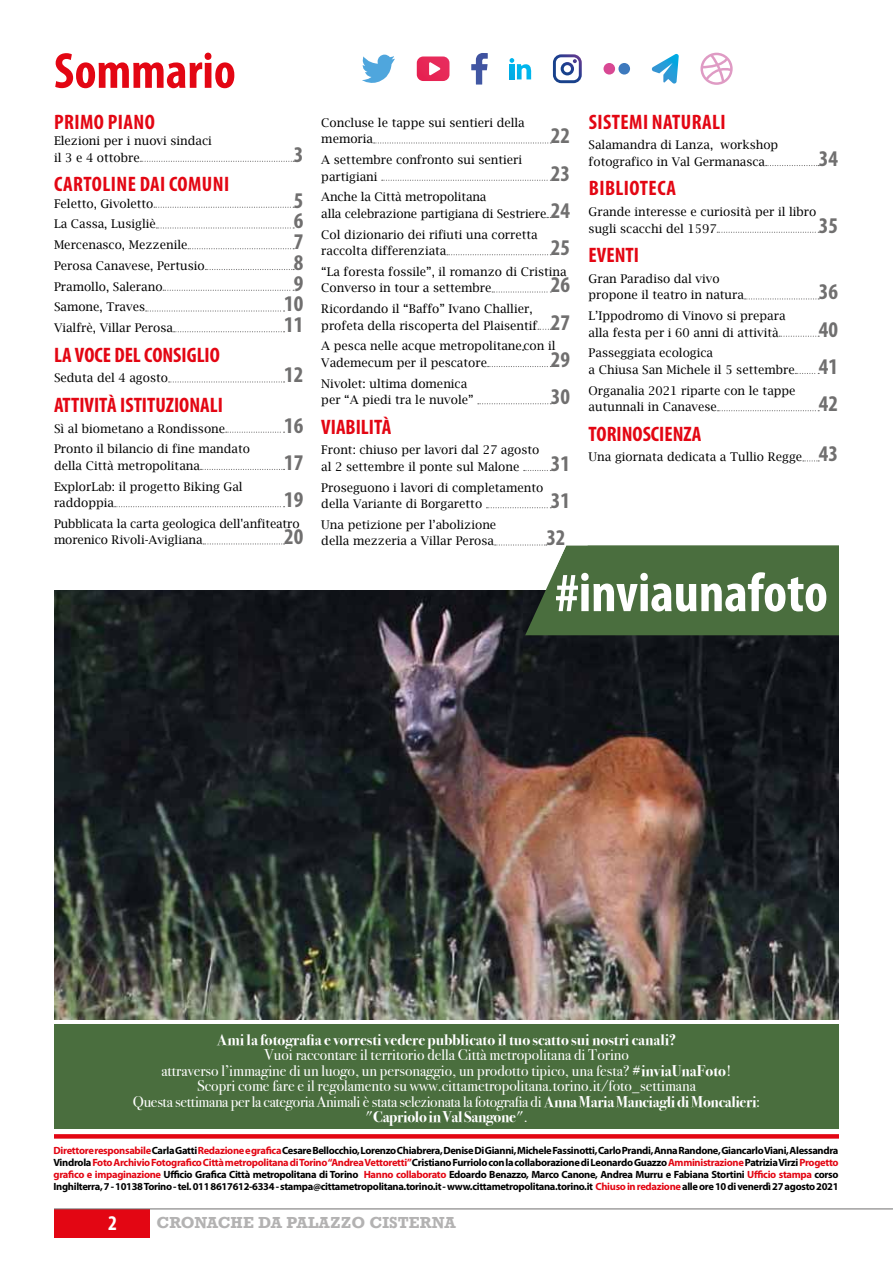
<style>
.page{position:relative;width:893px;height:1263px;background:#fff}
.page>*{position:absolute;margin:0;border:0;box-sizing:border-box;transform-origin:0 0}
.t1{font:700 condensed 55.5px "Myriad Pro";color:#fff}
.t2{font:700 condensed 51px "Myriad Pro";color:#e30613}
.t3{font:700 condensed 22.5px "Myriad Pro";color:#706f6f}
.t4{font:700 condensed 21px "Myriad Pro";color:#e30613}
.t5{font:700 condensed 21px "Myriad Pro";letter-spacing:.02em;color:#e30613}
.t6{font:700 condensed 21px "Myriad Pro";color:#fff}
.t7{font:15.45px/15.5px "Bodoni Svty Two ITCTT";color:#fff;text-align:center}
.t8{font:700 15.45px "Bodoni Svty Two ITCTT";color:#fff}
.t9{font:700 15px "Rockwell";letter-spacing:.01em;color:#b3b2b2}
.t10{font:12px/16.5px "Lucida Bright";color:#000}
.t11{font:700 10.5px/12px "Myriad Pro";letter-spacing:-.03em;color:#000;text-align:justify}
.s1{font-family:"Myriad Pro";font-weight:700;font-stretch:condensed;font-size:22.5px;color:#706f6f}
.s2{font-weight:700}
.s3{color:#e30613}
</style>
<div class="page">
<div style="left:54px;top:1209px;width:96px;height:28px;background:#e30613"></div>
<hr style="left:54px;top:1209px;width:839px;height:1px;background:#706f6f">
<div style="left:54px;top:1134px;width:785px;height:5px;background:#e30613"></div>
<svg style="left:362px;top:55px;width:33px;height:28px"></svg>
<svg style="left:553px;top:54px;width:29px;height:29px"></svg>
<svg style="left:417px;top:56px;width:32px;height:25px"></svg>
<svg style="left:509px;top:58px;width:23px;height:21px"></svg>
<svg style="left:471px;top:53px;width:17px;height:32px"></svg>
<svg style="left:700px;top:53px;width:33px;height:32px"></svg>
<svg style="left:651px;top:54px;width:28px;height:30px"></svg>
<div style="left:603px;top:63px;width:12px;height:12px;background:#d84893;border-radius:50%"></div>
<div style="left:618px;top:63px;width:12px;height:12px;background:#3d79bd;border-radius:50%"></div>
<img style="left:54px;top:590px;width:785px;height:429px">
<div style="left:54px;top:1024px;width:785px;height:104px;background:#4a6e3e"></div>
<svg style="left:140px;top:161px;width:154px;height:1px"></svg>
<svg style="left:154px;top:207px;width:140px;height:1px"></svg>
<svg style="left:156px;top:227px;width:138px;height:2px"></svg>
<svg style="left:188px;top:248px;width:106px;height:1px"></svg>
<svg style="left:205px;top:269px;width:89px;height:1px"></svg>
<svg style="left:163px;top:290px;width:131px;height:1px"></svg>
<svg style="left:146px;top:310px;width:139px;height:2px"></svg>
<svg style="left:174px;top:331px;width:111px;height:1px"></svg>
<svg style="left:169px;top:381px;width:116px;height:1px"></svg>
<svg style="left:226px;top:432px;width:59px;height:1px"></svg>
<svg style="left:201px;top:469px;width:84px;height:1px"></svg>
<svg style="left:115px;top:506px;width:170px;height:1px"></svg>
<svg style="left:203px;top:543px;width:82px;height:1px"></svg>
<svg style="left:374px;top:142px;width:177px;height:2px"></svg>
<svg style="left:382px;top:180px;width:169px;height:1px"></svg>
<svg style="left:447px;top:254px;width:104px;height:1px"></svg>
<svg style="left:492px;top:291px;width:59px;height:2px"></svg>
<svg style="left:488px;top:366px;width:63px;height:1px"></svg>
<svg style="left:478px;top:403px;width:73px;height:1px"></svg>
<svg style="left:524px;top:470px;width:27px;height:1px"></svg>
<svg style="left:486px;top:507px;width:65px;height:1px"></svg>
<svg style="left:766px;top:165px;width:53px;height:1px"></svg>
<svg style="left:717px;top:232px;width:102px;height:1px"></svg>
<svg style="left:745px;top:298px;width:74px;height:1px"></svg>
<svg style="left:779px;top:336px;width:40px;height:1px"></svg>
<svg style="left:795px;top:373px;width:24px;height:1px"></svg>
<svg style="left:718px;top:410px;width:101px;height:1px"></svg>
<svg style="left:803px;top:460px;width:16px;height:1px"></svg>
<svg style="left:495px;top:544px;width:344px;height:91px;background:#59774f"></svg>
<h2 class="t2" style="left:54px;top:39px;width:183px">Sommario</h2>
<h3 class="t5" style="left:54px;top:109px;width:102px">PRIMO PIANO</h3>
<p class="t10" style="left:54px;top:133px;width:159px">Elezioni per i nuovi sindaci il 3 e 4 ottobre</p>
<h3 class="t3" style="left:294px;top:140px;width:11px">3</h3>
<h3 class="t5" style="left:54px;top:171px;width:177px">CARTOLINE DAI COMUNI</h3>
<p class="t10" style="left:54px;top:195px;width:101px">Feletto, Givoletto</p>
<h3 class="t3" style="left:294px;top:186px;width:11px">5</h3>
<p class="t10" style="left:54px;top:216px;width:103px">La Cassa, Lusigliè</p>
<h3 class="t3" style="left:294px;top:207px;width:11px">6</h3>
<p class="t10" style="left:54px;top:237px;width:135px">Mercenasco, Mezzenile</p>
<h3 class="t3" style="left:294px;top:228px;width:11px">7</h3>
<p class="t10" style="left:54px;top:257px;width:152px">Perosa Canavese, Pertusio</p>
<h3 class="t3" style="left:294px;top:248px;width:11px">8</h3>
<p class="t10" style="left:54px;top:278px;width:110px">Pramollo, Salerano</p>
<h3 class="t3" style="left:294px;top:269px;width:11px">9</h3>
<p class="t10" style="left:54px;top:299px;width:93px">Samone, Traves</p>
<h3 class="t3" style="left:284px;top:290px;width:21px">10</h3>
<p class="t10" style="left:54px;top:320px;width:121px">Vialfrè, Villar Perosa</p>
<h3 class="t3" style="left:284px;top:311px;width:21px">11</h3>
<h3 class="t4" style="left:54px;top:341px;width:167px">LA VOCE DEL CONSIGLIO</h3>
<p class="t10" style="left:54px;top:370px;width:116px">Seduta del 4 agosto</p>
<h3 class="t3" style="left:284px;top:361px;width:21px">12</h3>
<h3 class="t4" style="left:54px;top:392px;width:170px">ATTIVITÀ ISTITUZIONALI</h3>
<p class="t10" style="left:54px;top:420px;width:173px">Sì al biometano a Rondissone</p>
<h3 class="t3" style="left:284px;top:411px;width:21px">16</h3>
<p class="t10" style="left:54px;top:441px;width:197px">Pronto il bilancio di fine mandato della Città metropolitana</p>
<h3 class="t3" style="left:284px;top:448px;width:21px">17</h3>
<p class="t10" style="left:54px;top:478px;width:190px">ExplorLab: il progetto Biking Gal raddoppia</p>
<h3 class="t3" style="left:284px;top:485px;width:21px">19</h3>
<p class="t10" style="left:54px;top:515px;width:247px">Pubblicata la carta geologica dell'anfiteatro morenico Rivoli-Avigliana</p>
<h3 class="t3" style="left:284px;top:523px;width:21px">20</h3>
<p class="t10" style="left:321px;top:114px;width:205px">Concluse le tappe sui sentieri della memoria</p>
<h3 class="t3" style="left:551px;top:122px;width:21px">22</h3>
<p class="t10" style="left:321px;top:152px;width:202px">A settembre confronto sui sentieri partigiani</p>
<h3 class="t3" style="left:551px;top:159px;width:21px">23</h3>
<p class="t10" style="left:321px;top:189px;width:250px">Anche la Città metropolitana<br>alla celebrazione partigiana di Sestriere <span class="s1">24</span></p>
<p class="t10" style="left:321px;top:226px;width:218px">Col dizionario dei rifiuti una corretta raccolta differenziata</p>
<h3 class="t3" style="left:551px;top:234px;width:21px">25</h3>
<p class="t10" style="left:321px;top:263px;width:247px">“La foresta fossile”, il romanzo di Cristina<br>Converso in tour a settembre</p>
<h3 class="t3" style="left:551px;top:271px;width:21px">26</h3>
<p class="t10" style="left:321px;top:301px;width:250px">Ricordando il “Baffo” Ivano Challier, profeta della riscoperta del Plaisentif <span class="s1">27</span></p>
<p class="t10" style="left:321px;top:338px;width:236px">A pesca nelle acque metropolitane con il<br>Vademecum per il pescatore</p>
<h3 class="t3" style="left:551px;top:345px;width:21px">29</h3>
<p class="t10" style="left:321px;top:375px;width:154px">Nivolet: ultima domenica per “A piedi tra le nuvole”</p>
<h3 class="t3" style="left:551px;top:383px;width:21px">30</h3>
<h3 class="t4" style="left:321px;top:413px;width:72px">VIABILITÀ</h3>
<p class="t10" style="left:321px;top:442px;width:220px">Front: chiuso per lavori dal 27 agosto al 2 settembre il ponte sul Malone</p>
<h3 class="t3" style="left:551px;top:449px;width:21px">31</h3>
<p class="t10" style="left:321px;top:479px;width:223px">Proseguono i lavori di completamento della Variante di Borgaretto</p>
<h3 class="t3" style="left:551px;top:487px;width:21px">31</h3>
<p class="t10" style="left:321px;top:516px;width:176px">Una petizione per l’abolizione della mezzeria a Villar Perosa</p>
<h3 class="t3" style="left:546px;top:524px;width:21px">32</h3>
<h3 class="t5" style="left:589px;top:109px;width:138px">SISTEMI NATURALI</h3>
<p class="t10" style="left:589px;top:137px;width:191px">Salamandra di Lanza, workshop fotografico in Val Germanasca</p>
<h3 class="t3" style="left:819px;top:144px;width:21px">34</h3>
<h3 class="t5" style="left:589px;top:175px;width:89px">BIBLIOTECA</h3>
<p class="t10" style="left:589px;top:204px;width:229px">Grande interesse e curiosità per il libro sugli scacchi del 1597</p>
<h3 class="t3" style="left:819px;top:211px;width:21px">35</h3>
<h3 class="t4" style="left:589px;top:242px;width:52px">EVENTI</h3>
<p class="t10" style="left:589px;top:270px;width:157px">Gran Paradiso dal vivo propone il teatro in natura</p>
<h3 class="t3" style="left:819px;top:278px;width:21px">36</h3>
<p class="t10" style="left:589px;top:307px;width:198px">L’Ippodromo di Vinovo si prepara alla festa per i 60 anni di attività</p>
<h3 class="t3" style="left:819px;top:315px;width:21px">40</h3>
<p class="t10" style="left:589px;top:345px;width:251px">Passeggiata ecologica<br>a Chiusa San Michele il 5 settembre <span class="s1">41</span></p>
<p class="t10" style="left:589px;top:382px;width:209px">Organalia 2021 riparte con le tappe autunnali in Canavese</p>
<h3 class="t3" style="left:819px;top:390px;width:21px">42</h3>
<h3 class="t4" style="left:589px;top:420px;width:114px">TORINOSCIENZA</h3>
<p class="t10" style="left:589px;top:449px;width:251px">Una giornata dedicata a Tullio Regge <span class="s1">43</span></p>
<h1 class="t1" style="left:555px;top:558px;width:274px">#inviaunafoto</h1>
<p class="t8" style="left:217px;top:1026px;width:461px">Ami la fotografia e vorresti vedere pubblicato il tuo scatto sui nostri canali?</p>
<p class="t7" style="left:133px;top:1045px;width:629px">Vuoi raccontare il territorio della Città metropolitana di Torino<br>attraverso l’immagine di un luogo, un personaggio, un prodotto tipico, una festa? <span class="s2">#inviaUnaFoto</span>!<br>Scopri come fare e il regolamento su www.cittametropolitana.torino.it/foto_settimana<br>Questa settimana per la categoria Animali è stata selezionata la fotografia di <span class="s2">Anna Maria Manciagli di Moncalieri</span>: "<span class="s2">Capriolo in Val Sangone</span>".</p>
<p class="t11" style="left:54px;top:1144px;width:787px"><span class="s3">Direttore responsabile</span> Carla Gatti <span class="s3">Redazione e grafica</span> Cesare Bellocchio, Lorenzo Chiabrera, Denise Di Gianni, Michele Fassinotti, Carlo Prandi, Anna Randone, Giancarlo Viani, Alessandra Vindrola <span class="s3">Foto Archivio Fotografico Città metropolitana di Torino “Andrea Vettoretti”</span> Cristiano Furriolo con la collaborazione di Leonardo Guazzo <span class="s3">Amministrazione</span> Patrizia Virzi <span class="s3">Progetto grafico e impaginazione</span> Ufficio Grafica Città metropolitana di Torino <span class="s3">Hanno collaborato</span> Edoardo Benazzo, Marco Canone, Andrea Murru e Fabiana Stortini <span class="s3">Ufficio stampa</span> corso Inghilterra, 7 - 10138 Torino - tel. 011 8617612-6334 - stampa@cittametropolitana.torino.it - www.cittametropolitana.torino.it <span class="s3">Chiuso in redazione</span> alle ore 10 di venerdì 27 agosto 2021</p>
<h3 class="t6" style="left:108px;top:1210px;width:10px">2</h3>
<p class="t9" style="left:156px;top:1213px;width:301px">CRONACHE DA PALAZZO CISTERNA</p>
</div>
